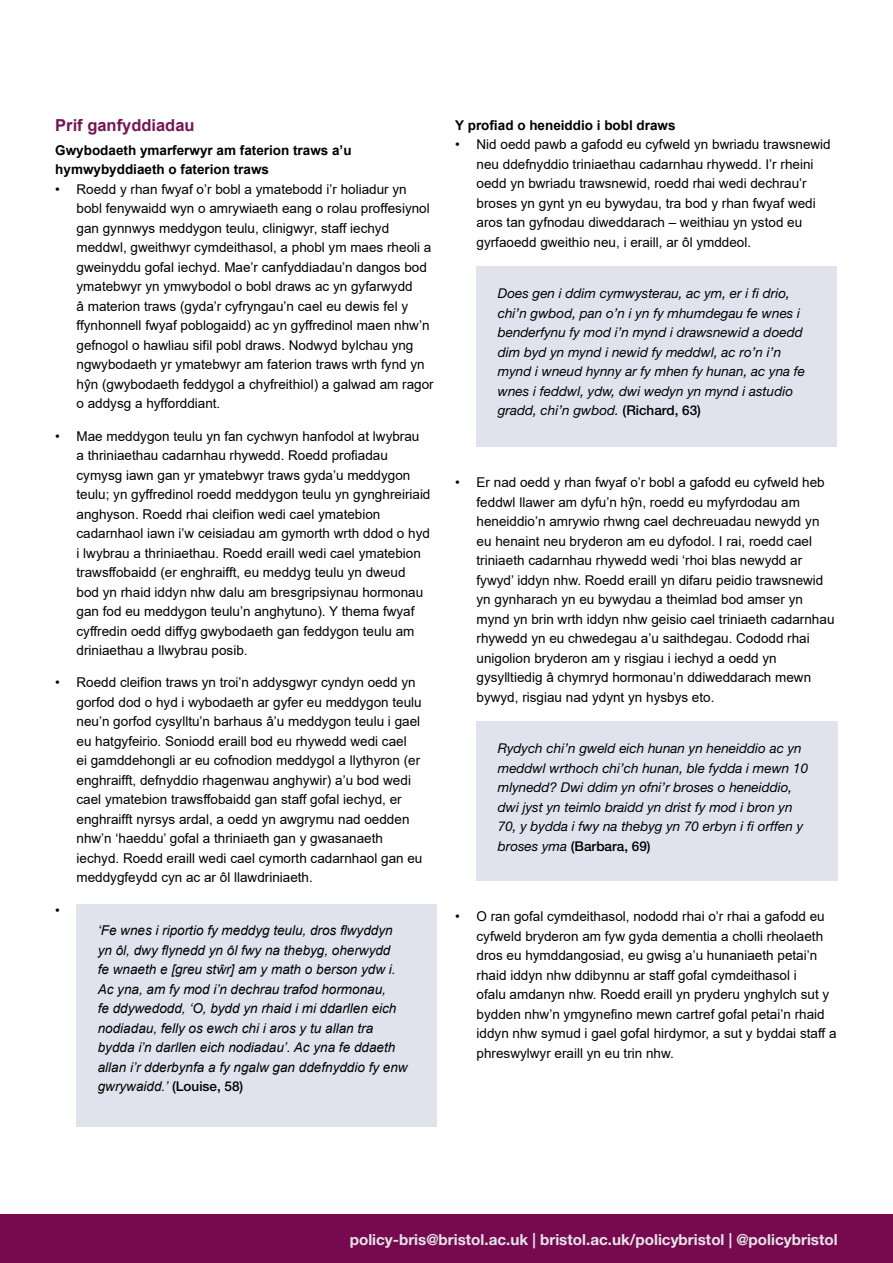
<style>
.page{position:relative;width:893px;height:1263px;background:#fff}
.page>*{position:absolute;margin:0;border:0;box-sizing:border-box;transform-origin:0 0}
.Body_Heading{font:700 16.5px "Arial";color:#751652}
.t1{font:700 15.3px "Helvetica Neue";color:#e3e6e6}
.t2{font:13.5px/19.5px "Arial";color:#000}
.Body_text{font:italic 13.5px/19.5px "Helvetica Neue";color:#000}
.Body_text-2{font:italic 13.5px/19.5px "Arial";color:#000}
.Sub_heading{font:700 13.5px/19.5px "Arial";color:#000}
.s1{font-family:"Helvetica Neue";font-weight:500;font-style:normal}
.s2{font-weight:500;font-style:normal}
</style>
<div class="page">
<div style="left:0;top:1214px;width:893px;height:49px;background:#77094f"></div>
<div style="left:77px;top:904px;width:360px;height:222px;background:#e0e2ed"></div>
<div style="left:477px;top:266px;width:360px;height:180px;background:#e0e2ed"></div>
<div style="left:477px;top:721px;width:361px;height:159px;background:#e0e2ed"></div>
<p class="Body_Heading" style="left:55px;top:114px;width:141px">Prif ganfyddiadau</p>
<p class="Sub_heading" style="left:55px;top:140px;width:298px">Gwybodaeth ymarferwyr am faterion traws a’u hymwybyddiaeth o faterion traws</p>
<p class="t2" style="left:77px;top:179px;width:359px;text-indent:-21px">• Roedd y rhan fwyaf o’r bobl a ymatebodd i’r holiadur yn bobl fenywaidd wyn o amrywiaeth eang o rolau proffesiynol gan gynnwys meddygon teulu, clinigwyr, staff iechyd meddwl, gweithwyr cymdeithasol, a phobl ym maes rheoli a gweinyddu gofal iechyd. Mae’r canfyddiadau’n dangos bod ymatebwyr yn ymwybodol o bobl draws ac yn gyfarwydd<br>â materion traws (gyda’r cyfryngau’n cael eu dewis fel y ffynhonnell fwyaf poblogaidd) ac yn gyffredinol maen nhw’n gefnogol o hawliau sifil pobl draws. Nodwyd bylchau yng ngwybodaeth yr ymatebwyr am faterion traws wrth fynd yn hŷn (gwybodaeth feddygol a chyfreithiol) a galwad am ragor o addysg a hyfforddiant.</p>
<p class="t2" style="left:77px;top:426px;width:355px;text-indent:-21px">• Mae meddygon teulu yn fan cychwyn hanfodol at lwybrau<br>a thriniaethau cadarnhau rhywedd. Roedd profiadau cymysg iawn gan yr ymatebwyr traws gyda’u meddygon teulu; yn gyffredinol roedd meddygon teulu yn gynghreiriaid anghyson. Roedd rhai cleifion wedi cael ymatebion cadarnhaol iawn i’w ceisiadau am gymorth wrth ddod o hyd i lwybrau a thriniaethau. Roedd eraill wedi cael ymatebion trawsffobaidd (er enghraifft, eu meddyg teulu yn dweud bod yn rhaid iddyn nhw dalu am bresgripsiynau hormonau gan fod eu meddygon teulu’n anghytuno). Y thema fwyaf cyffredin oedd diffyg gwybodaeth gan feddygon teulu am driniaethau a llwybrau posib.</p>
<p class="t2" style="left:77px;top:673px;width:347px;text-indent:-21px">• Roedd cleifion traws yn troi’n addysgwyr cyndyn oedd yn gorfod dod o hyd i wybodaeth ar gyfer eu meddygon teulu neu’n gorfod cysylltu’n barhaus â’u meddygon teulu i gael eu hatgyfeirio. Soniodd eraill bod eu rhywedd wedi cael<br>ei gamddehongli ar eu cofnodion meddygol a llythyron (er enghraifft, defnyddio rhagenwau anghywir) a’u bod wedi cael ymatebion trawsffobaidd gan staff gofal iechyd, er enghraifft nyrsys ardal, a oedd yn awgrymu nad oedden nhw’n ‘haeddu’ gofal a thriniaeth gan y gwasanaeth iechyd. Roedd eraill wedi cael cymorth cadarnhaol gan eu meddygfeydd cyn ac ar ôl llawdriniaeth.</p>
<p class="t2" style="left:55px;top:900px;width:6px">•</p>
<p class="Body_text-2" style="left:98px;top:921px;width:311px">‘Fe wnes i riportio fy meddyg teulu, dros flwyddyn yn ôl, dwy flynedd yn ôl fwy na thebyg, oherwydd<br>fe wnaeth e [greu stŵr] am y math o berson ydw i.<br>Ac yna, am fy mod i’n dechrau trafod hormonau,<br>fe ddywedodd, ‘O, bydd yn rhaid i mi ddarllen eich nodiadau, felly os ewch chi i aros y tu allan tra bydda i’n darllen eich nodiadau’. Ac yna fe ddaeth allan i’r dderbynfa a fy ngalw gan ddefnyddio fy enw gwrywaidd.’ <span class="s1">(Louise, 58)</span></p>
<p class="Sub_heading" style="left:455px;top:115px;width:222px">Y profiad o heneiddio i bobl draws</p>
<p class="t2" style="left:477px;top:135px;width:356px;text-indent:-21px">• Nid oedd pawb a gafodd eu cyfweld yn bwriadu trawsnewid neu ddefnyddio triniaethau cadarnhau rhywedd. I’r rheini oedd yn bwriadu trawsnewid, roedd rhai wedi dechrau’r broses yn gynt yn eu bywydau, tra bod y rhan fwyaf wedi aros tan gyfnodau diweddarach – weithiau yn ystod eu gyrfaoedd gweithio neu, i eraill, ar ôl ymddeol.</p>
<p class="Body_text" style="left:498px;top:283px;width:309px">Does gen i ddim cymwysterau, ac ym, er i fi drio, chi’n gwbod, pan o’n i yn fy mhumdegau fe wnes i benderfynu fy mod i’n mynd i drawsnewid a doedd dim byd yn mynd i newid fy meddwl, ac ro’n i’n mynd i wneud hynny ar fy mhen fy hunan, ac yna fe wnes i feddwl, ydw, dwi wedyn yn mynd i astudio gradd, chi’n gwbod. <span class="s2">(Richard, 63)</span></p>
<p class="t2" style="left:477px;top:473px;width:359px;text-indent:-21px">• Er nad oedd y rhan fwyaf o’r bobl a gafodd eu cyfweld heb feddwl llawer am dyfu’n hŷn, roedd eu myfyrdodau am heneiddio’n amrywio rhwng cael dechreuadau newydd yn eu henaint neu bryderon am eu dyfodol. I rai, roedd cael triniaeth cadarnhau rhywedd wedi ‘rhoi blas newydd ar fywyd’ iddyn nhw. Roedd eraill yn difaru peidio trawsnewid yn gynharach yn eu bywydau a theimlad bod amser yn mynd yn brin wrth iddyn nhw geisio cael triniaeth cadarnhau rhywedd yn eu chwedegau a’u saithdegau. Cododd rhai unigolion bryderon am y risgiau i iechyd a oedd yn gysylltiedig â chymryd hormonau’n ddiweddarach mewn bywyd, risgiau nad ydynt yn hysbys eto.</p>
<p class="Body_text" style="left:498px;top:738px;width:312px">Rydych chi’n gweld eich hunan yn heneiddio ac yn meddwl wrthoch chi’ch hunan, ble fydda i mewn 10 mlynedd? Dwi ddim yn ofni’r broses o heneiddio, dwi jyst yn teimlo braidd yn drist fy mod i bron yn 70, y bydda i fwy na thebyg yn 70 erbyn i fi orffen y broses yma <span class="s2">(Barbara, 69)</span></p>
<p class="t2" style="left:477px;top:907px;width:361px;text-indent:-21px">• O ran gofal cymdeithasol, nododd rhai o’r rhai a gafodd eu cyfweld bryderon am fyw gyda dementia a cholli rheolaeth dros eu hymddangosiad, eu gwisg a’u hunaniaeth petai’n rhaid iddyn nhw ddibynnu ar staff gofal cymdeithasol i<br>ofalu amdanyn nhw. Roedd eraill yn pryderu ynghylch sut y bydden nhw’n ymgynefino mewn cartref gofal petai’n rhaid iddyn nhw symud i gael gofal hirdymor, a sut y byddai staff a phreswylwyr eraill yn eu trin nhw.</p>
<p class="t1" style="left:350px;top:1229px;width:489px">policy-bris@bristol.ac.uk | bristol.ac.uk/policybristol | @policybristol</p>
</div>
